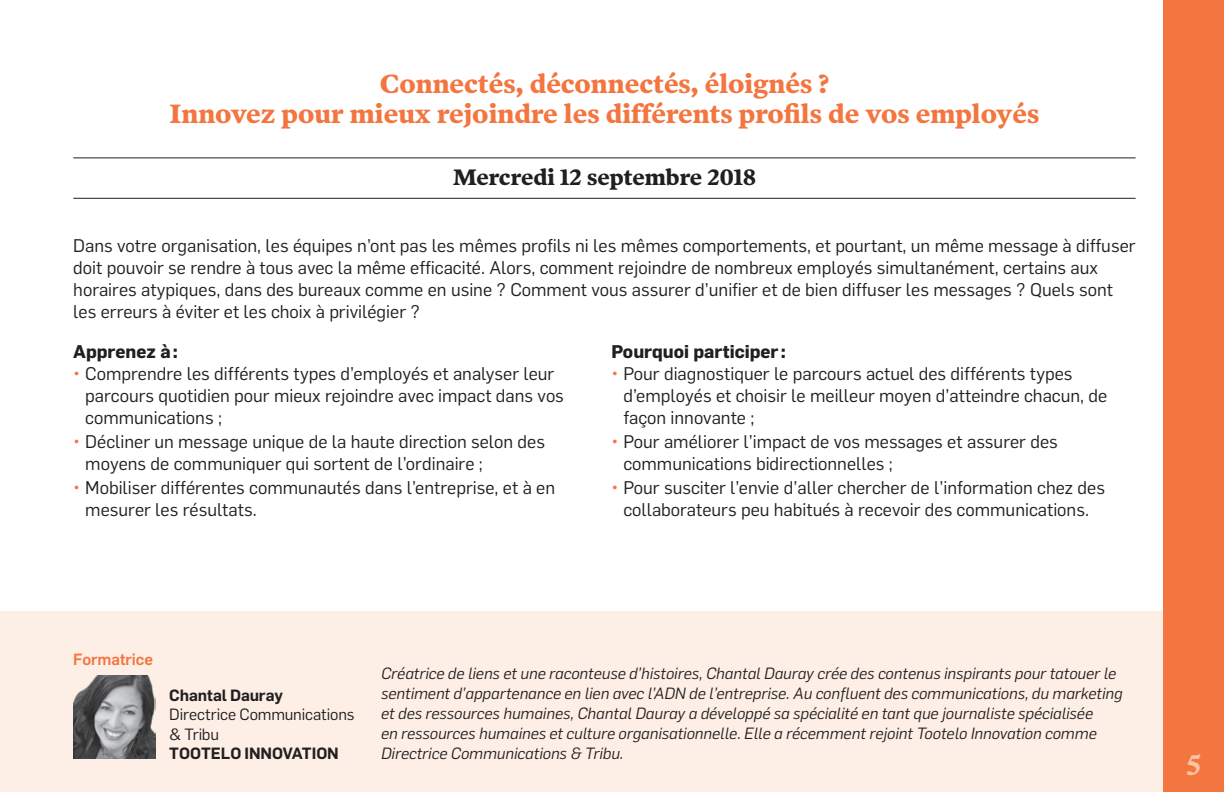
<style>
.page{position:relative;width:1224px;height:792px;background:#fff}
.page>*{position:absolute;margin:0;border:0;box-sizing:border-box;transform-origin:0 0}
.Description{font:700 28px "Poynter OS Text One L";color:#fbc4a5}
.Titre_femmes_leaders{font:700 26px/30px "Poynter OS Text One L";color:#f3753f;text-align:center}
.Dates_femmes_leaders{font:700 22px "Poynter OS Text One L";color:#231f20}
.Description-2{font:18px/22px "Flama";color:#231f20}
.Atelier_sous-titre{font:700 18px "Flama";color:#231f20}
.Texte_ital_bas_femme{font:italic 16px/20px "Flama";color:#231f20}
.Titre_conférencier{font:16px/19.4px "Flama";letter-spacing:-.005em;color:#231f20}
.Cie_conférencier{font:600 16px "Flama";letter-spacing:-.005em;color:#231f20}
.Conférencier{font:600 16px "Flama";letter-spacing:-.005em;color:#231f20}
.Conférencier-2{font:500 16px "Flama";letter-spacing:-.005em;color:#f3753f}
.s1{color:#f3753f}
</style>
<div class="page">
<div style="left:0;top:611px;width:1165px;height:181px;background:#fdefe5"></div>
<div style="left:1164px;top:0;width:60px;height:792px;background:#f3753f"></div>
<img style="left:73px;top:675px;width:82px;height:84px">
<hr style="left:73px;top:157px;width:1063px;height:1px;background:#231f20">
<hr style="left:73px;top:198px;width:1063px;height:1px;background:#231f20">
<p class="Titre_femmes_leaders" style="left:170px;top:68px;width:871px">Connectés, déconnectés, éloignés ?<br>Innovez pour mieux rejoindre les différents profils de vos employés</p>
<p class="Dates_femmes_leaders" style="left:453px;top:163px;width:304px">Mercredi 12 septembre 2018</p>
<p class="Description-2" style="left:73px;top:235px;width:1064px">Dans votre organisation, les équipes n’ont pas les mêmes profils ni les mêmes comportements, et pourtant, un même message à diffuser doit pouvoir se rendre à tous avec la même efficacité. Alors, comment rejoindre de nombreux employés simultanément, certains aux horaires atypiques, dans des bureaux comme en usine ? Comment vous assurer d’unifier et de bien diffuser les messages ? Quels sont les erreurs à éviter et les choix à privilégier ?</p>
<p class="Atelier_sous-titre" style="left:73px;top:341px;width:106px">Apprenez à:</p>
<p class="Description-2" style="left:85px;top:363px;width:480px;text-indent:-12px"><span class="s1">•</span> Comprendre les différents types d’employés et analyser leur parcours quotidien pour mieux rejoindre avec impact dans vos communications ;</p>
<p class="Description-2" style="left:85px;top:431px;width:461px;text-indent:-12px"><span class="s1">•</span> Décliner un message unique de la haute direction selon des moyens de communiquer qui sortent de l’ordinaire ;</p>
<p class="Description-2" style="left:85px;top:477px;width:471px;text-indent:-12px"><span class="s1">•</span> Mobiliser différentes communautés dans l’entreprise, et à en mesurer les résultats.</p>
<p class="Atelier_sous-titre" style="left:611px;top:341px;width:176px">Pourquoi participer :</p>
<p class="Description-2" style="left:623px;top:363px;width:486px;text-indent:-12px"><span class="s1">•</span> Pour diagnostiquer le parcours actuel des différents types d’employés et choisir le meilleur moyen d’atteindre chacun, de façon innovante ;</p>
<p class="Description-2" style="left:623px;top:431px;width:436px;text-indent:-12px"><span class="s1">•</span> Pour améliorer l’impact de vos messages et assurer des communications bidirectionnelles ;</p>
<p class="Description-2" style="left:611px;top:477px;width:495px;text-align:center"><span class="s1">•</span> Pour susciter l’envie d’aller chercher de l’information chez des collaborateurs peu habitués à recevoir des communications.</p>
<p class="Conférencier-2" style="left:73px;top:648px;width:81px">Formatrice</p>
<p class="Conférencier" style="left:169px;top:684px;width:115px">Chantal Dauray</p>
<p class="Titre_conférencier" style="left:169px;top:705px;width:187px">Directrice Communications &amp; Tribu</p>
<p class="Cie_conférencier" style="left:169px;top:742px;width:171px">TOOTELO INNOVATION</p>
<p class="Texte_ital_bas_femme" style="left:381px;top:662px;width:743px">Créatrice de liens et une raconteuse d’histoires, Chantal Dauray crée des contenus inspirants pour tatouer le sentiment d’appartenance en lien avec l’ADN de l’entreprise. Au confluent des communications, du marketing et des ressources humaines, Chantal Dauray a développé sa spécialité en tant que journaliste spécialisée<br>en ressources humaines et culture organisationnelle. Elle a récemment rejoint Tootelo Innovation comme Directrice Communications &amp; Tribu.</p>
<p class="Description" style="left:1187px;top:748px;width:15px">5</p>
</div>
